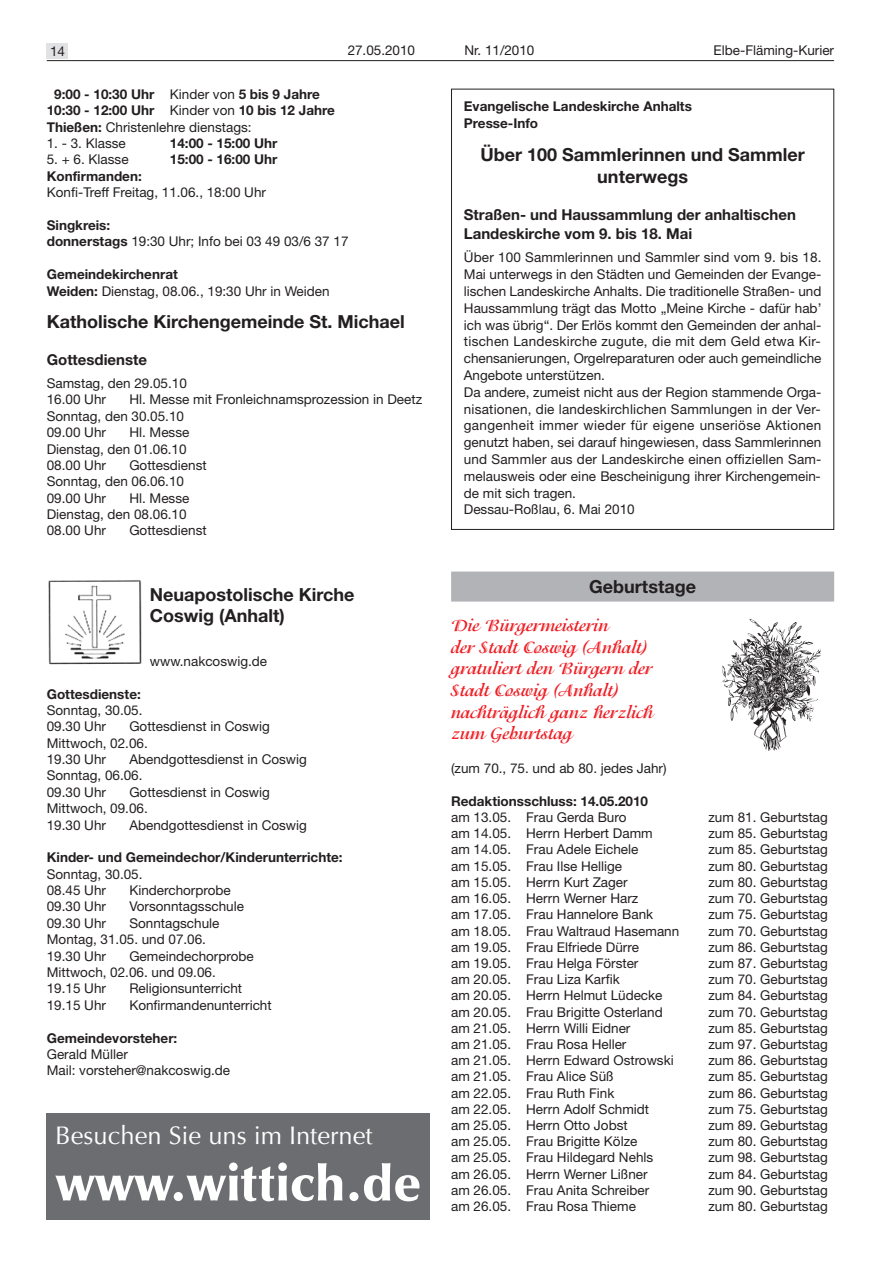
<style>
.page{position:relative;width:881px;height:1263px;background:#fff}
.page>*{position:absolute;margin:0;border:0;box-sizing:border-box;transform-origin:0 0}
.t1{font:900 51px "Optima";letter-spacing:-.005em;color:#fff}
.t2{font:25.5px "Optima";color:#fff}
.t3{font:700 18px/21.8px "Helvetica Neue LT";color:#231f20}
.t4{font:700 18px/21.6px "Isadora";color:#ee1d23}
.t5{font:700 15px/18.6px "Helvetica Neue LT";color:#231f20}
.t6{font:13.5px/16.4px "Helvetica Neue LT";color:#231f20}
.t7{font:700 13.5px/16.4px "Helvetica Neue LT";color:#231f20}
.s1{font-weight:400}
.s2{font-weight:700}
</style>
<div class="page">
<img style="left:48px;top:580px;width:94px;height:85px">
<hr style="left:47px;top:60px;width:786px;height:1px;background:#231f20">
<div style="left:47px;top:43px;width:21px;height:16px;background:#e1e2e4"></div>
<div style="left:451px;top:572px;width:382px;height:30px;background:#b2b3b7"></div>
<div style="left:47px;top:1113px;width:382px;height:107px;background:#6c6d70"></div>
<img style="left:722px;top:620px;width:98px;height:130px">
<p class="t6" style="left:50px;top:44px;width:16px">14</p>
<p class="t6" style="left:347px;top:43px;width:69px">27.05.2010</p>
<p class="t6" style="left:464px;top:43px;width:71px">Nr. 11/2010</p>
<p class="t6" style="left:713px;top:44px;width:122px">Elbe-Fläming-Kurier</p>
<p class="t7" style="left:47px;top:87px;width:289px;text-indent:7px">9:00 - 10:30 Uhr <span class="s1">Kinder von</span> 5 bis 9 Jahre<br>10:30 - 12:00 Uhr <span class="s1">Kinder von</span> 10 bis 12 Jahre<br>Thießen: <span class="s1">Christenlehre dienstags:</span></p>
<p class="t6" style="left:47px;top:136px;width:80px">1. - 3. Klasse</p>
<p class="t7" style="left:170px;top:136px;width:109px">14:00 - 15:00 Uhr</p>
<p class="t6" style="left:47px;top:153px;width:83px">5. + 6. Klasse</p>
<p class="t7" style="left:170px;top:153px;width:109px">15:00 - 16:00 Uhr</p>
<p class="t7" style="left:47px;top:169px;width:96px">Konfirmanden:</p>
<p class="t6" style="left:47px;top:186px;width:221px">Konfi-Treff Freitag, 11.06., 18:00 Uhr</p>
<p class="t6" style="left:47px;top:218px;width:303px"><span class="s2">Singkreis:<br>donnerstags</span> 19:30 Uhr; Info bei 03 49 03/6 37 17</p>
<p class="t6" style="left:47px;top:267px;width:284px"><span class="s2">Gemeindekirchenrat<br>Weiden:</span> Dienstag, 08.06., 19:30 Uhr in Weiden</p>
<h3 class="t3" style="left:47px;top:312px;width:359px">Katholische Kirchengemeinde St. Michael</h3>
<p class="t5" style="left:47px;top:351px;width:102px">Gottesdienste</p>
<p class="t6" style="left:47px;top:376px;width:141px">Samstag, den 29.05.10<br>16.00 Uhr</p>
<p class="t6" style="left:47px;top:393px;width:377px;text-indent:83px">Hl. Messe mit Fronleichnamsprozession in Deetz<br>Sonntag, den 30.05.10<br>09.00 Uhr</p>
<p class="t6" style="left:47px;top:425px;width:144px;text-indent:82px">Hl. Messe<br>Dienstag, den 01.06.10<br>08.00 Uhr</p>
<p class="t6" style="left:47px;top:458px;width:161px;text-indent:82px">Gottesdienst<br>Sonntag, den 06.06.10<br>09.00 Uhr</p>
<p class="t6" style="left:47px;top:491px;width:144px;text-indent:82px">Hl. Messe<br>Dienstag, den 08.06.10<br>08.00 Uhr</p>
<p class="t6" style="left:129px;top:524px;width:79px">Gottesdienst</p>
<h3 class="t3" style="left:150px;top:585px;width:206px">Neuapostolische Kirche<br>Coswig (Anhalt)</h3>
<p class="t6" style="left:150px;top:654px;width:119px">www.nakcoswig.de</p>
<p class="t7" style="left:47px;top:687px;width:95px">Gottesdienste:</p>
<p class="t6" style="left:47px;top:703px;width:97px">Sonntag, 30.05.<br>09.30 Uhr</p>
<p class="t6" style="left:47px;top:720px;width:224px;text-indent:82px">Gottesdienst in Coswig<br>Mittwoch, 02.06.<br>19.30 Uhr</p>
<p class="t6" style="left:47px;top:752px;width:261px;text-indent:82px">Abendgottesdienst in Coswig<br>Sonntag, 06.06.<br>09.30 Uhr</p>
<p class="t6" style="left:47px;top:785px;width:224px;text-indent:82px">Gottesdienst in Coswig<br>Mittwoch, 09.06.<br>19.30 Uhr</p>
<p class="t6" style="left:129px;top:818px;width:179px">Abendgottesdienst in Coswig</p>
<p class="t7" style="left:47px;top:850px;width:297px">Kinder- und Gemeindechor/Kinderunterrichte:</p>
<p class="t6" style="left:47px;top:867px;width:97px">Sonntag, 30.05.<br>08.45 Uhr</p>
<p class="t6" style="left:129px;top:883px;width:103px">Kinderchorprobe</p>
<p class="t6" style="left:47px;top:900px;width:61px">09.30 Uhr</p>
<p class="t6" style="left:129px;top:900px;width:116px">Vorsonntagsschule</p>
<p class="t6" style="left:47px;top:916px;width:61px">09.30 Uhr</p>
<p class="t6" style="left:47px;top:916px;width:174px;text-indent:82px">Sonntagschule<br>Montag, 31.05. und 07.06.<br>19.30 Uhr</p>
<p class="t6" style="left:47px;top:949px;width:208px;text-indent:82px">Gemeindechorprobe<br>Mittwoch, 02.06. und 09.06.<br>19.15 Uhr</p>
<p class="t6" style="left:129px;top:982px;width:114px">Religionsunterricht</p>
<p class="t6" style="left:47px;top:998px;width:61px">19.15 Uhr</p>
<p class="t6" style="left:129px;top:998px;width:144px">Konfirmandenunterricht</p>
<p class="t7" style="left:47px;top:1031px;width:132px">Gemeindevorsteher:</p>
<p class="t6" style="left:47px;top:1047px;width:185px">Gerald Müller<br>Mail: vorsteher@nakcoswig.de</p>
<h2 class="t2" style="left:55px;top:1125px;width:318px">Besuchen Sie uns im Internet</h2>
<h1 class="t1" style="left:55px;top:1163px;width:367px">www.wittich.de</h1>
<p class="t7" style="left:463px;top:99px;width:229px;line-height:16.8px">Evangelische Landeskirche Anhalts<br>Presse-Info</p>
<h3 class="t3" style="left:480px;top:145px;width:326px;line-height:22.2px;text-align:center">Über 100 Sammlerinnen und Sammler unterwegs</h3>
<p class="t5" style="left:463px;top:207px;width:333px">Straßen- und Haussammlung der anhaltischen<br>Landeskirche vom 9. bis 18. Mai</p>
<p class="t6" style="left:463px;top:251px;width:359px;line-height:16.8px">Über 100 Sammlerinnen und Sammler sind vom 9. bis 18.<br>Mai unterwegs in den Städten und Gemeinden der Evange&shy;lischen Landeskirche Anhalts. Die traditionelle Straßen- und Haussammlung trägt das Motto „Meine Kirche - dafür hab’ ich was übrig“. Der Erlös kommt den Gemeinden der anhal&shy;tischen Landeskirche zugute, die mit dem Geld etwa Kir&shy;chensanierungen, Orgelreparaturen oder auch gemeindliche Angebote unterstützen.<br>Da andere, zumeist nicht aus der Region stammende Orga&shy;nisationen, die landeskirchlichen Sammlungen in der Ver&shy;gangenheit immer wieder für eigene unseriöse Aktionen genutzt haben, sei darauf hingewiesen, dass Sammlerinnen und Sammler aus der Landeskirche einen offiziellen Sam&shy;melausweis oder eine Bescheinigung ihrer Kirchengemein&shy;de mit sich tragen.<br>Dessau-Roßlau, 6. Mai 2010</p>
<h3 class="t3" style="left:589px;top:577px;width:108px">Geburtstage</h3>
<h3 class="t4" style="left:451px;top:616px;width:203px">Die Bürgermeisterin<br>der Stadt Coswig (Anhalt) gratuliert den Bürgern der<br>Stadt Coswig (Anhalt) nachträglich ganz herzlich zum Geburtstag</h3>
<p class="t6" style="left:451px;top:762px;width:217px">(zum 70., 75. und ab 80. jedes Jahr)</p>
<p class="t7" style="left:451px;top:794px;width:198px">Redaktionsschluss: 14.05.2010</p>
<p class="t6" style="left:451px;top:810px;width:177px">am 13.05. Frau Gerda Buro</p>
<p class="t6" style="left:708px;top:810px;width:121px">zum 81. Geburtstag</p>
<p class="t6" style="left:451px;top:827px;width:203px">am 14.05. Herrn Herbert Damm</p>
<p class="t6" style="left:708px;top:827px;width:121px">zum 85. Geburtstag</p>
<p class="t6" style="left:451px;top:843px;width:189px">am 14.05. Frau Adele Eichele</p>
<p class="t6" style="left:708px;top:843px;width:121px">zum 85. Geburtstag</p>
<p class="t6" style="left:451px;top:859px;width:172px">am 15.05. Frau Ilse Hellige</p>
<p class="t6" style="left:708px;top:859px;width:121px">zum 80. Geburtstag</p>
<p class="t6" style="left:451px;top:875px;width:178px">am 15.05. Herrn Kurt Zager</p>
<p class="t6" style="left:708px;top:875px;width:121px">zum 80. Geburtstag</p>
<p class="t6" style="left:451px;top:891px;width:189px">am 16.05. Herrn Werner Harz</p>
<p class="t6" style="left:708px;top:891px;width:121px">zum 70. Geburtstag</p>
<p class="t6" style="left:451px;top:908px;width:203px">am 17.05. Frau Hannelore Bank</p>
<p class="t6" style="left:708px;top:908px;width:121px">zum 75. Geburtstag</p>
<p class="t6" style="left:451px;top:924px;width:229px">am 18.05. Frau Waltraud Hasemann</p>
<p class="t6" style="left:708px;top:924px;width:121px">zum 70. Geburtstag</p>
<p class="t6" style="left:451px;top:940px;width:189px">am 19.05. Frau Elfriede Dürre</p>
<p class="t6" style="left:708px;top:940px;width:121px">zum 86. Geburtstag</p>
<p class="t6" style="left:451px;top:956px;width:189px">am 19.05. Frau Helga Förster</p>
<p class="t6" style="left:708px;top:956px;width:121px">zum 87. Geburtstag</p>
<p class="t6" style="left:451px;top:972px;width:170px">am 20.05. Frau Liza Karfik</p>
<p class="t6" style="left:708px;top:972px;width:121px">zum 70. Geburtstag</p>
<p class="t6" style="left:451px;top:989px;width:213px">am 20.05. Herrn Helmut Lüdecke</p>
<p class="t6" style="left:708px;top:989px;width:121px">zum 84. Geburtstag</p>
<p class="t6" style="left:451px;top:1005px;width:213px">am 20.05. Frau Brigitte Osterland</p>
<p class="t6" style="left:708px;top:1005px;width:121px">zum 70. Geburtstag</p>
<p class="t6" style="left:451px;top:1021px;width:181px">am 21.05. Herrn Willi Eidner</p>
<p class="t6" style="left:708px;top:1021px;width:121px">zum 85. Geburtstag</p>
<p class="t6" style="left:451px;top:1037px;width:177px">am 21.05. Frau Rosa Heller</p>
<p class="t6" style="left:708px;top:1037px;width:121px">zum 97. Geburtstag</p>
<p class="t6" style="left:451px;top:1053px;width:224px">am 21.05. Herrn Edward Ostrowski</p>
<p class="t6" style="left:708px;top:1053px;width:121px">zum 86. Geburtstag</p>
<p class="t6" style="left:451px;top:1070px;width:164px">am 21.05. Frau Alice Süß</p>
<p class="t6" style="left:708px;top:1070px;width:121px">zum 85. Geburtstag</p>
<p class="t6" style="left:451px;top:1086px;width:165px">am 22.05. Frau Ruth Fink</p>
<p class="t6" style="left:708px;top:1086px;width:121px">zum 86. Geburtstag</p>
<p class="t6" style="left:451px;top:1102px;width:199px">am 22.05. Herrn Adolf Schmidt</p>
<p class="t6" style="left:708px;top:1102px;width:121px">zum 75. Geburtstag</p>
<p class="t6" style="left:451px;top:1118px;width:178px">am 25.05. Herrn Otto Jobst</p>
<p class="t6" style="left:708px;top:1118px;width:121px">zum 89. Geburtstag</p>
<p class="t6" style="left:451px;top:1134px;width:188px">am 25.05. Frau Brigitte Kölze</p>
<p class="t6" style="left:708px;top:1134px;width:121px">zum 80. Geburtstag</p>
<p class="t6" style="left:451px;top:1151px;width:203px">am 25.05. Frau Hildegard Nehls</p>
<p class="t6" style="left:708px;top:1151px;width:121px">zum 98. Geburtstag</p>
<p class="t6" style="left:451px;top:1167px;width:198px">am 26.05. Herrn Werner Lißner</p>
<p class="t6" style="left:708px;top:1167px;width:121px">zum 84. Geburtstag</p>
<p class="t6" style="left:451px;top:1183px;width:199px">am 26.05. Frau Anita Schreiber</p>
<p class="t6" style="left:708px;top:1183px;width:121px">zum 90. Geburtstag</p>
<p class="t6" style="left:451px;top:1199px;width:186px">am 26.05. Frau Rosa Thieme</p>
<p class="t6" style="left:708px;top:1199px;width:121px">zum 80. Geburtstag</p>
</div>
